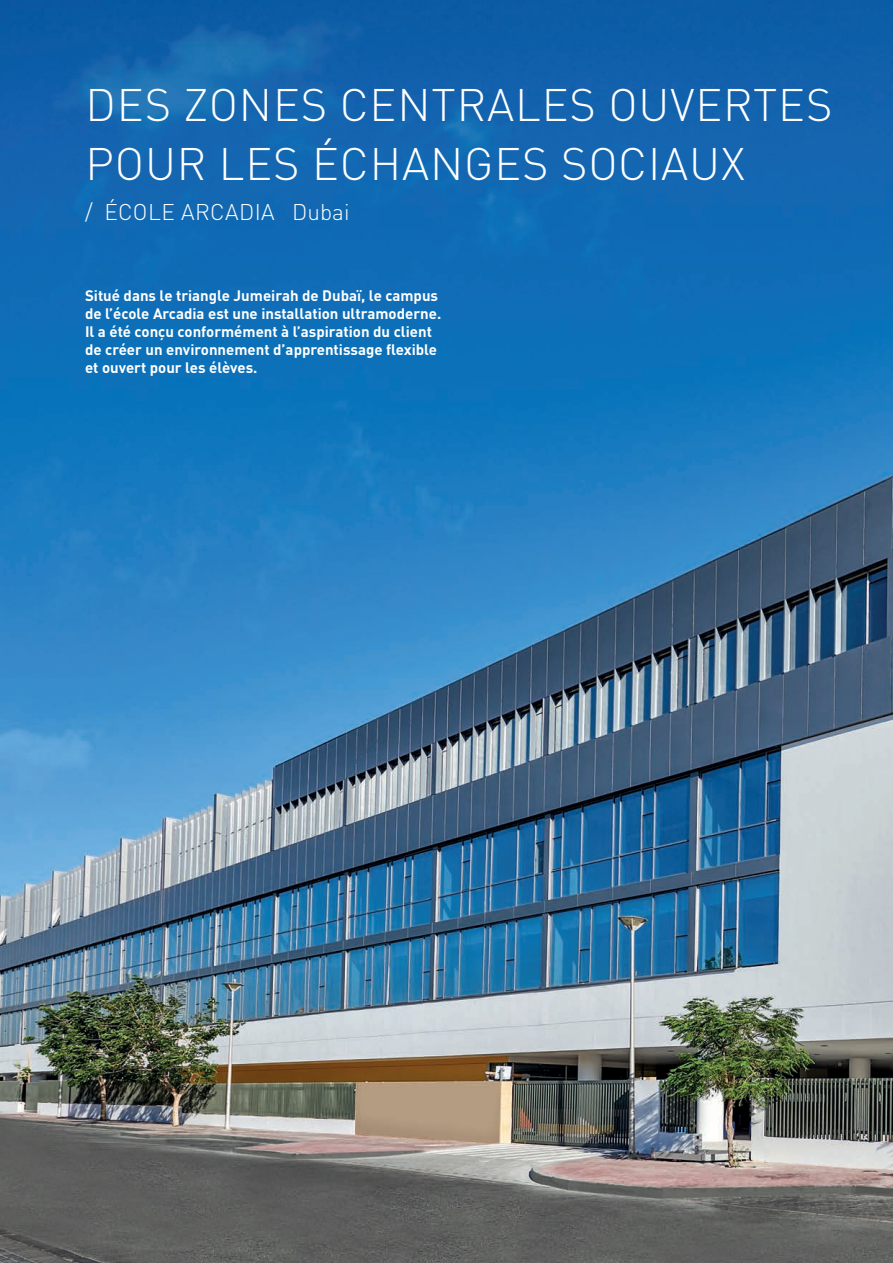
<style>
.page{position:relative;width:893px;height:1263px;background:#fff}
.page>*{position:absolute;margin:0;border:0;box-sizing:border-box;transform-origin:0 0}
.t1{font:300 45px/58.5px "DIN Pro";letter-spacing:.02em;color:#fff}
.t2{font:300 22.5px "DIN Pro";letter-spacing:.02em;color:#fff}
.t3{font:700 15px/18px "DIN Pro";color:#fff}
</style>
<div class="page">
<img style="left:0;top:0;width:893px;height:1263px">
<h1 class="t1" style="left:85px;top:72px;width:748px">DES ZONES CENTRALES OUVERTES<br>POUR LES ÉCHANGES SOCIAUX</h1>
<h2 class="t2" style="left:85px;top:195px;width:266px">/ ÉCOLE ARCADIA Dubai</h2>
<p class="t3" style="left:85px;top:285px;width:358px">Situé dans le triangle Jumeirah de Dubaï, le campus de l’école Arcadia est une installation ultramoderne.<br>Il a été conçu conformément à l’aspiration du client de créer un environnement d’apprentissage flexible et ouvert pour les élèves.</p>
</div>
